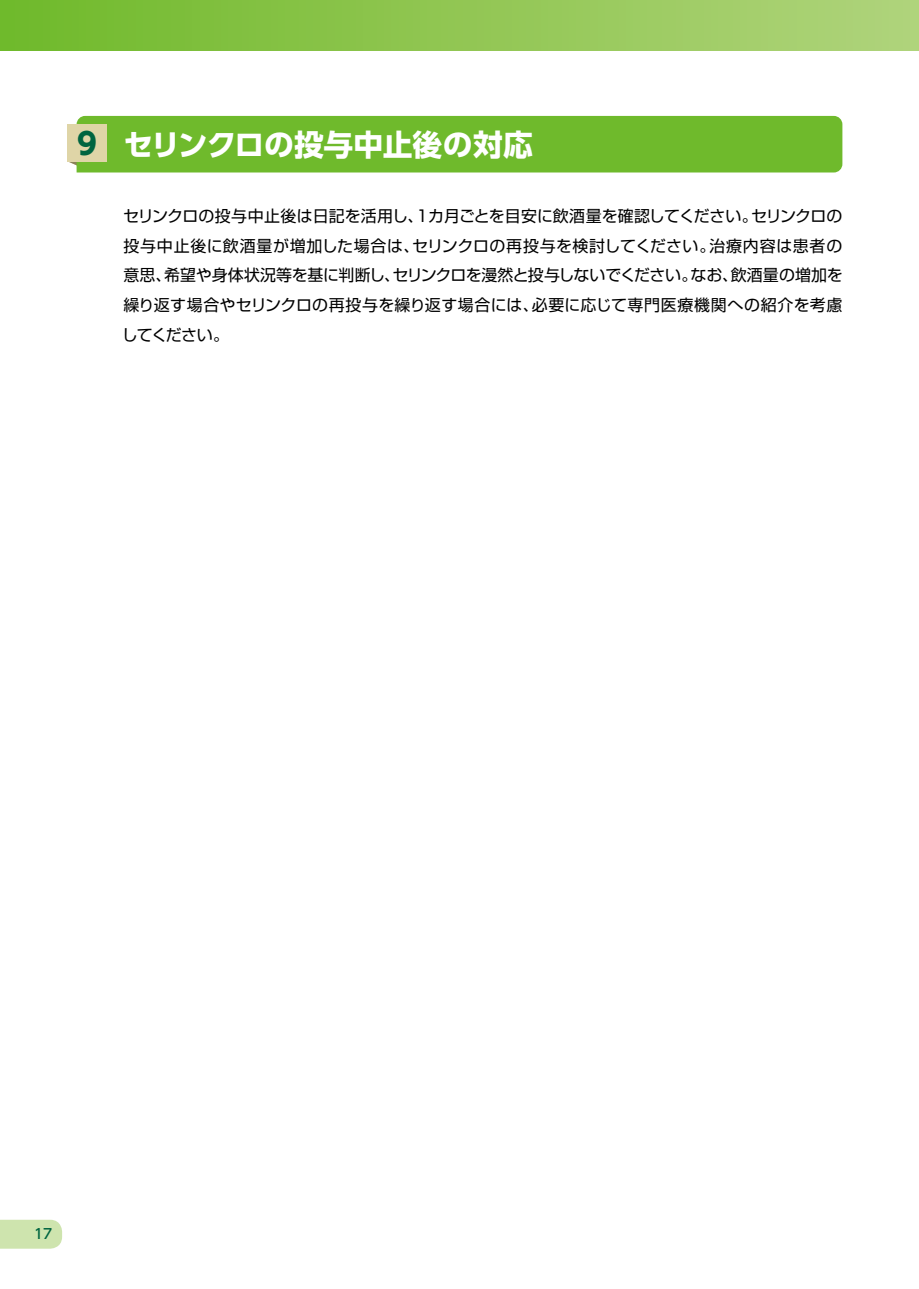
<style>
.page{position:relative;width:919px;height:1289px;background:#fff}
.page>*{position:absolute;margin:0;border:0;box-sizing:border-box;transform-origin:0 0}
.t1{font:700 29.7px "UD Shin Go Pr 6 N";letter-spacing:-.015em;color:#fff}
.t2{font:15.9px/29.7px "Shin Go Pr 6 N";letter-spacing:.015em;color:#000;text-align:justify}
.t3{font:500 13.8px "UD Shin Go Pr 6 N";color:#006540}
.s1{color:#006540}
</style>
<div class="page">
<div style="left:0;top:0;width:918px;height:50px;background:linear-gradient(to right,#70b92b,#b0d37b)"></div>
<div style="left:0;top:1219px;width:62px;height:29px;background:#cee4ae"></div>
<div style="left:67px;top:116px;width:775px;height:56px;background:#6fba2c"></div>
<div style="left:67px;top:124px;width:40px;height:37px;background:#dfd5a7"></div>
<h1 class="t1" style="left:77px;top:120px;width:457px"><span class="s1">9</span> セリンクロの投与中止後の対応</h1>
<p class="t2" style="left:122px;top:200px;width:722px">セリンクロの投与中止後は日記を活用し、1カ月ごとを目安に飲酒量を確認してください。セリンクロの投与中止後に飲酒量が増加した場合は、セリンクロの再投与を検討してください。治療内容は患者の意思、希望や身体状況等を基に判断し、セリンクロを漫然と投与しないでください。なお、飲酒量の増加を繰り返す場合やセリンクロの再投与を繰り返す場合には、必要に応じて専門医療機関への紹介を考慮してください。</p>
<p class="t3" style="left:34px;top:1222px;width:20px">17</p>
</div>
